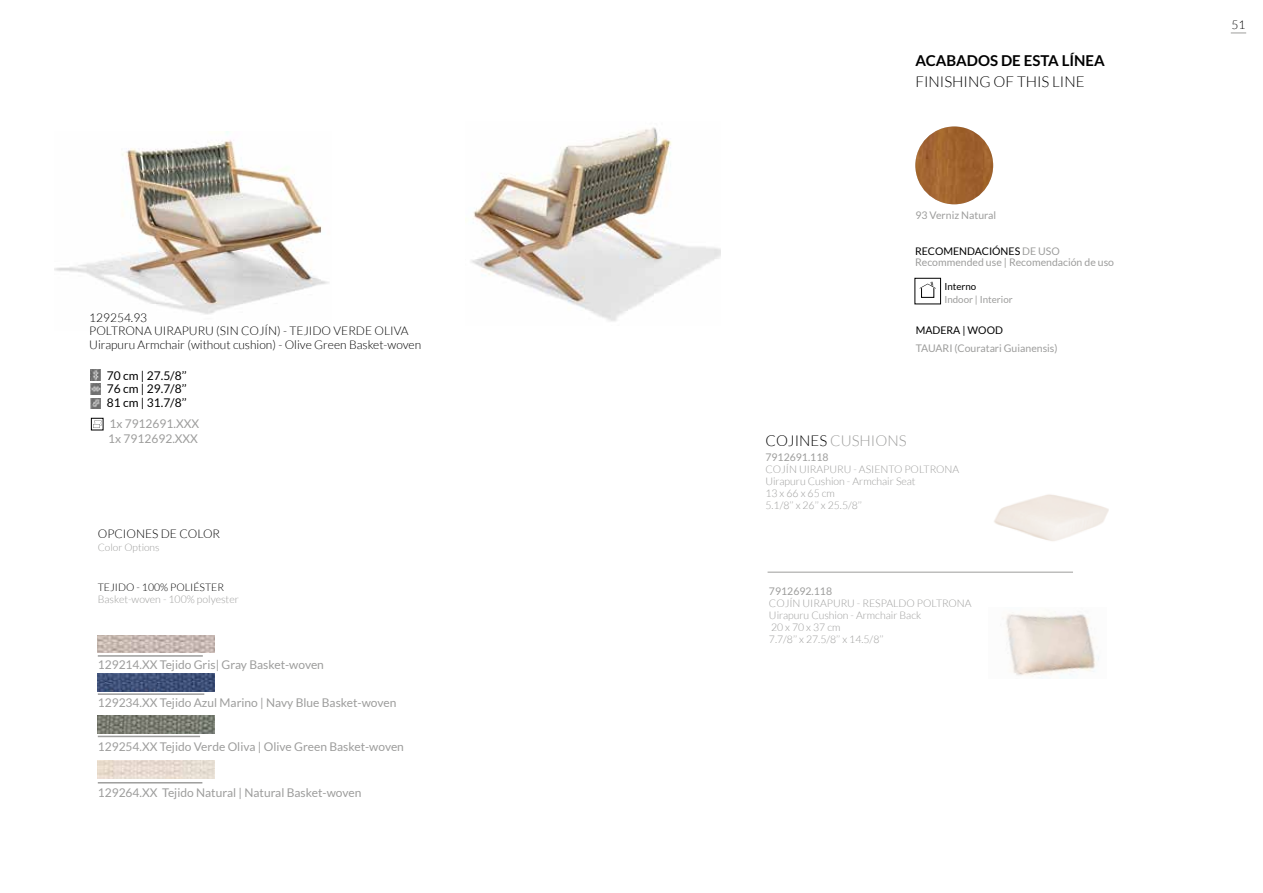
<style>
.page{position:relative;width:1263px;height:893px;background:#fff}
.page>*{position:absolute;margin:0;border:0;box-sizing:border-box;transform-origin:0 0}
.t1{font:700 15px "Lato";color:#000}
.t2{font:300 15px "Lato";color:#000}
.t3{font:300 15px "Lato";color:#9d9d9c}
.t4{font:12px/14.9px "Lato";color:#9d9d9c}
.t5{font:300 12px/13.5px "Lato";color:#000}
.t6{font:12px/13.5px "Lato";color:#000;text-align:justify}
.t7{font:300 10.5px/12px "Lato";color:#9d9d9c}
.t8{font:10.5px/10.5px "Lato";color:#9d9d9c}
.t9{font:300 10.5px "Lato";color:#000}
.t10{font:10.5px "Lato";color:#000}
.t11{font:300 10.2px "Lato";color:#9d9d9c}
.t12{font:9.75px "Lato";color:#9d9d9c}
.t13{font:9.75px "Lato";color:#000}
.s1{color:#000}
</style>
<div class="page">
<svg style="left:1231px;top:33px;width:15px;height:1px"></svg>
<img style="left:471px;top:127px;width:250px;height:194px">
<img style="left:54px;top:131px;width:275px;height:184px">
<div style="left:91px;top:418px;width:12px;height:12px;border:1px solid #000"></div>
<svg style="left:93px;top:420px;width:8px;height:8px"></svg>
<img style="left:994px;top:494px;width:115px;height:47px">
<img style="left:1006px;top:612px;width:93px;height:66px">
<hr style="left:767px;top:572px;width:306px;height:1px;background:#9d9d9c">
<img style="left:915px;top:126px;width:78px;height:78px;border-radius:39px">
<svg style="left:920px;top:282px;width:16px;height:7px"></svg>
<div style="left:915px;top:278px;width:26px;height:26px;border:1px solid #000"></div>
<div style="left:921px;top:288px;width:13px;height:10px;border:1px solid #000"></div>
<img style="left:98px;top:715px;width:116px;height:18px">
<img style="left:98px;top:673px;width:116px;height:18px">
<img style="left:98px;top:635px;width:116px;height:18px">
<img style="left:98px;top:761px;width:116px;height:18px">
<hr style="left:98px;top:736px;width:102px;height:1px;background:#9d9d9c">
<hr style="left:98px;top:693px;width:106px;height:2px;background:#9d9d9c">
<hr style="left:98px;top:655px;width:105px;height:2px;background:#9d9d9c">
<hr style="left:98px;top:782px;width:104px;height:1px;background:#9d9d9c">
<svg style="left:91px;top:370px;width:10px;height:38px"></svg>
<p class="t5" style="left:89px;top:311px;width:333px">129254.93<br>POLTRONA UIRAPURU (SIN COJÍN) - TEJIDO VERDE OLIVA<br>Uirapuru Armchair (without cushion) - Olive Green Basket-woven</p>
<p class="t6" style="left:107px;top:368px;width:81px">70 cm | 27.5/8’’ 76 cm | 29.7/8’’ 81 cm | 31.7/8’’</p>
<p class="t4" style="left:108px;top:416px;width:92px">1x 7912691.XXX<br>1x 7912692.XXX</p>
<p class="t5" style="left:98px;top:527px;width:124px">OPCIONES DE COLOR</p>
<p class="t11" style="left:98px;top:542px;width:63px">Color Options</p>
<p class="t9" style="left:98px;top:581px;width:128px">TEJIDO - 100% POLIÉSTER</p>
<p class="t7" style="left:98px;top:593px;width:143px">Basket-woven - 100% polyester</p>
<p class="t4" style="left:98px;top:657px;width:228px">129214.XX Tejido Gris| Gray Basket-woven</p>
<p class="t4" style="left:98px;top:695px;width:300px">129234.XX Tejido Azul Marino | Navy Blue Basket-woven</p>
<p class="t4" style="left:98px;top:739px;width:308px">129254.XX Tejido Verde Oliva | Olive Green Basket-woven</p>
<p class="t4" style="left:98px;top:785px;width:265px">129264.XX Tejido Natural | Natural Basket-woven</p>
<h1 class="t1" style="left:915px;top:52px;width:191px">ACABADOS DE ESTA LÍNEA</h1>
<h1 class="t2" style="left:915px;top:74px;width:171px">FINISHING OF THIS LINE</h1>
<p class="t8" style="left:915px;top:210px;width:82px">93 Verniz Natural</p>
<p class="t8" style="left:915px;top:246px;width:201px"><span class="s1">RECOMENDACIÓNES</span> DE USO<br>Recommended use | Recomendación de uso</p>
<p class="t13" style="left:944px;top:281px;width:33px">Interno</p>
<p class="t12" style="left:944px;top:294px;width:70px">Indoor | Interior</p>
<p class="t10" style="left:916px;top:324px;width:89px">MADERA | WOOD</p>
<p class="t8" style="left:916px;top:343px;width:143px">TAUARI (Couratari Guianensis)</p>
<h1 class="t3" style="left:765px;top:432px;width:143px"><span class="s1">COJINES</span> CUSHIONS</h1>
<p class="t8" style="left:765px;top:452px;width:65px">7912691.118</p>
<p class="t7" style="left:765px;top:463px;width:195px">COJÍN UIRAPURU - ASIENTO POLTRONA<br>Uirapuru Cushion - Armchair Seat<br>13 x 66 x 65 cm<br>5.1/8’’ x 26’’ x 25.5/8’’</p>
<p class="t8" style="left:769px;top:586px;width:65px">7912692.118</p>
<p class="t7" style="left:769px;top:598px;width:204px">COJÍN UIRAPURU - RESPALDO POLTRONA<br>Uirapuru Cushion - Armchair Back<br>20 x 70 x 37 cm<br>7.7/8’’ x 27.5/8’’ x 14.5/8’’</p>
<p class="t5" style="left:1231px;top:18px;width:15px">51</p>
</div>
